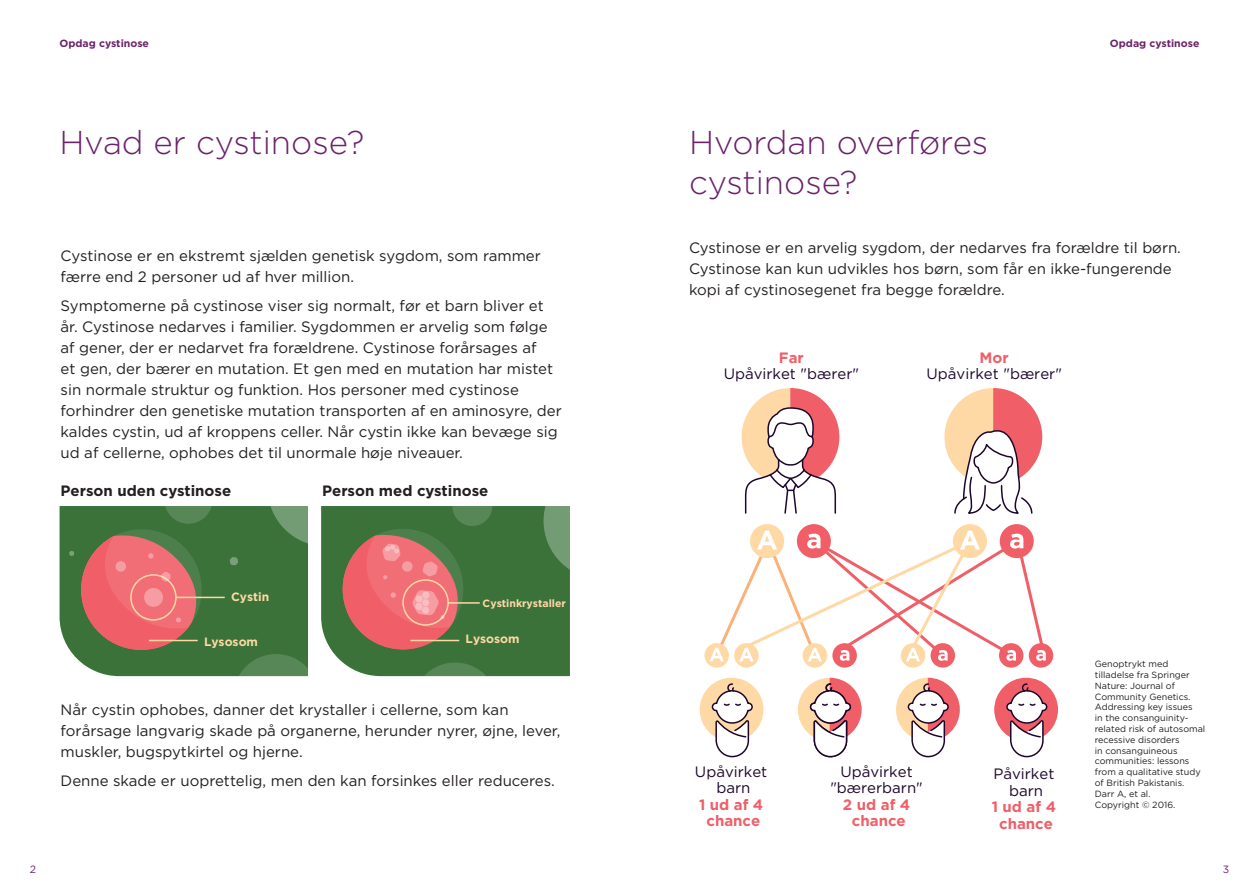
<style>
.page{position:relative;width:1259px;height:893px;background:#fff}
.page>*{position:absolute;margin:0;border:0;box-sizing:border-box;transform-origin:0 0}
.Heading{font:300 33px/40.5px "Gotham";color:#6b226a}
.Body_copy_10pt{font:15px/21px "Gotham Pro";color:#231f20}
.t1{font:15px/16.5px "Gotham Pro";color:#1d062b;text-align:center}
.Body_copy_10pt-2{font:700 15px "Gotham";color:#231f20}
.t2{font:700 12px "Gotham Pro";color:#fed9a5}
.t3{font:700 10.5px "Gotham";color:#6b226a}
.t4{font:700 10.5px "Gotham Pro";color:#fed9a5}
.t5{font:10.5px "Gotham Pro";color:#6b226a}
.Figure_reference{font:9px/10.8px "Gotham Pro";color:#231f20}
.s1{font-weight:700;color:#f05f68}
</style>
<div class="page">
<svg style="left:60px;top:506px;width:248px;height:170px;background:#6c754d"></svg>
<hr style="left:149px;top:640px;width:49px;height:1px;background:#fed9a5">
<svg style="left:321px;top:506px;width:249px;height:170px;background:#6d764e"></svg>
<hr style="left:410px;top:640px;width:49px;height:1px;background:#fed9a5">
<svg style="left:944px;top:388px;width:98px;height:126px"></svg>
<svg style="left:741px;top:388px;width:98px;height:126px"></svg>
<div style="left:699px;top:678px;width:64px;height:63px;background:#fed9a5;border-radius:50%"></div>
<svg style="left:711px;top:683px;width:42px;height:75px"></svg>
<svg style="left:798px;top:678px;width:63px;height:80px"></svg>
<svg style="left:896px;top:678px;width:64px;height:80px"></svg>
<div style="left:994px;top:678px;width:64px;height:63px;background:#f05f68;border-radius:50%"></div>
<svg style="left:1005px;top:683px;width:43px;height:75px"></svg>
<svg style="left:704px;top:643px;width:25px;height:25px"></svg>
<svg style="left:734px;top:643px;width:24px;height:25px"></svg>
<svg style="left:802px;top:643px;width:25px;height:25px"></svg>
<div style="left:832px;top:643px;width:25px;height:25px;background:#f05f68;border-radius:50%"></div>
<div style="left:901px;top:643px;width:24px;height:25px;background:#fed9a5;border-radius:50%"></div>
<div style="left:930px;top:643px;width:25px;height:25px;background:#f05f68;border-radius:50%"></div>
<div style="left:999px;top:643px;width:24px;height:25px;background:#f05f68;border-radius:50%"></div>
<div style="left:1028px;top:643px;width:25px;height:25px;background:#f05f68;border-radius:50%"></div>
<svg style="left:709px;top:524px;width:337px;height:137px"></svg>
<p class="t3" style="left:60px;top:36px;width:91px">Opdag cystinose</p>
<p class="t3" style="left:1110px;top:36px;width:91px">Opdag cystinose</p>
<p class="Heading" style="left:60px;top:121px;width:306px">Hvad er cystinose?</p>
<p class="Heading" style="left:689px;top:121px;width:301px">Hvordan overføres cystinose?</p>
<p class="Body_copy_10pt" style="left:61px;top:245px;width:482px">Cystinose er en ekstremt sjælden genetisk sygdom, som rammer færre end 2 personer ud af hver million.</p>
<p class="Body_copy_10pt" style="left:61px;top:295px;width:503px">Symptomerne på cystinose viser sig normalt, før et barn bliver et år. Cystinose nedarves i familier. Sygdommen er arvelig som følge af gener, der er nedarvet fra forældrene. Cystinose forårsages af<br>et gen, der bærer en mutation. Et gen med en mutation har mistet sin normale struktur og funktion. Hos personer med cystinose forhindrer den genetiske mutation transporten af en aminosyre, der kaldes cystin, ud af kroppens celler. Når cystin ikke kan bevæge sig ud af cellerne, ophobes det til unormale høje niveauer.</p>
<p class="Body_copy_10pt-2" style="left:61px;top:481px;width:172px">Person uden cystinose</p>
<p class="Body_copy_10pt-2" style="left:322px;top:481px;width:168px">Person med cystinose</p>
<p class="t2" style="left:231px;top:590px;width:40px">Cystin</p>
<p class="t2" style="left:204px;top:634px;width:56px">Lysosom</p>
<p class="t4" style="left:482px;top:597px;width:85px">Cystinkrystaller</p>
<p class="t2" style="left:465px;top:631px;width:56px">Lysosom</p>
<p class="Body_copy_10pt" style="left:61px;top:699px;width:501px">Når cystin ophobes, danner det krystaller i cellerne, som kan forårsage langvarig skade på organerne, herunder nyrer, øjne, lever, muskler, bugspytkirtel og hjerne.</p>
<p class="Body_copy_10pt" style="left:61px;top:770px;width:496px">Denne skade er uoprettelig, men den kan forsinkes eller reduceres.</p>
<p class="Body_copy_10pt" style="left:689px;top:237px;width:493px">Cystinose er en arvelig sygdom, der nedarves fra forældre til børn.<br>Cystinose kan kun udvikles hos børn, som får en ikke-fungerende kopi af cystinosegenet fra begge forældre.</p>
<p class="t1" style="left:723px;top:349px;width:137px"><span class="s1">Far<br></span>Upåvirket "bærer"</p>
<p class="t1" style="left:926px;top:349px;width:137px"><span class="s1">Mor<br></span>Upåvirket "bærer"</p>
<p class="t1" style="left:695px;top:763px;width:74px">Upåvirket barn<br><span class="s1">1 ud af 4 chance</span></p>
<p class="t1" style="left:991px;top:765px;width:66px">Påvirket barn<br><span class="s1">1 ud af 4 chance</span></p>
<p class="t1" style="left:830px;top:763px;width:94px">Upåvirket "bærerbarn"<br><span class="s1">2 ud af 4 chance</span></p>
<p class="Figure_reference" style="left:1094px;top:658px;width:112px">Genoptrykt med tilladelse fra Springer<br>Nature: Journal of<br>Community Genetics.<br>Addressing key issues<br>in the consanguinity&shy;related risk of autosomal recessive disorders<br>in consanguineous communities: lessons from a qualitative study of British Pakistanis.<br>Darr A, et al.<br>Copyright © 2016.</p>
<p class="t5" style="left:30px;top:864px;width:8px">2</p>
<p class="t5" style="left:1222px;top:864px;width:8px">3</p>
</div>
